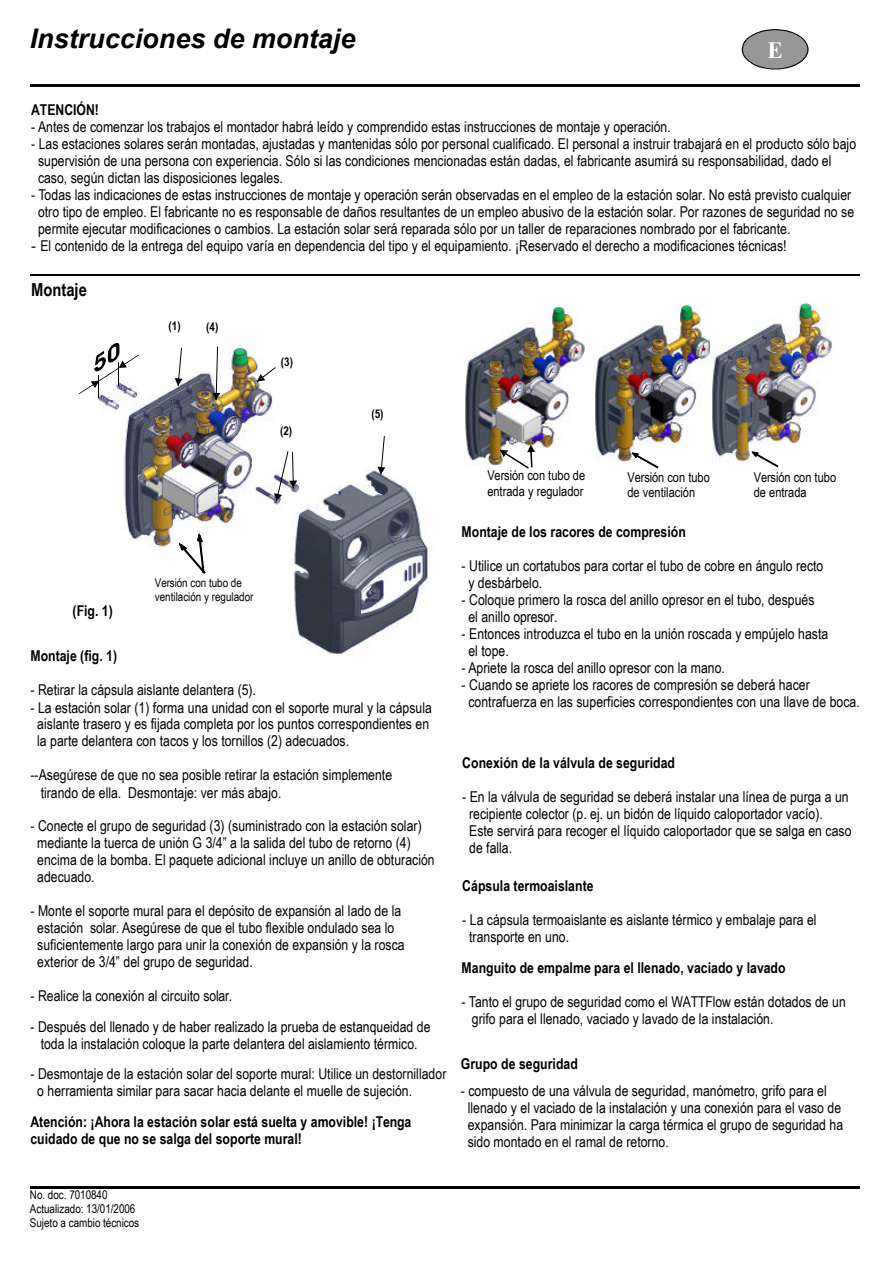
<style>
.page{position:relative;width:893px;height:1263px;background:#fff}
.page>*{position:absolute;margin:0;border:0;box-sizing:border-box;transform-origin:0 0}
.t1{font:italic 700 27px "Arial";color:#000}
.t2{font:700 23.25px "Times New Roman";color:#fff}
.t3{font:700 18px "Arial Narrow";color:#000}
.t4{font:15px/17px "Arial Narrow";color:#000}
.t5{font:700 15px/17.1px "Arial Narrow";color:#000}
.t6{font:13.5px/15.3px "Arial Narrow";color:#000}
.t7{font:12px/13.6px "Arial Narrow";color:#000}
.t8{font:700 12px "Arial Narrow";color:#000}
.s1{font-family:"Arial"}
</style>
<div class="page">
<img style="left:593px;top:305px;width:117px;height:158px">
<img style="left:464px;top:305px;width:121px;height:161px">
<img style="left:98px;top:348px;width:335px;height:307px">
<svg style="left:179px;top:533px;width:26px;height:40px"></svg>
<svg style="left:79px;top:343px;width:60px;height:55px"></svg>
<svg style="left:175px;top:348px;width:8px;height:38px"></svg>
<svg style="left:274px;top:451px;width:23px;height:50px"></svg>
<svg style="left:257px;top:367px;width:18px;height:15px"></svg>
<svg style="left:212px;top:347px;width:8px;height:53px"></svg>
<svg style="left:500px;top:445px;width:35px;height:24px"></svg>
<svg style="left:377px;top:436px;width:8px;height:38px"></svg>
<img style="left:711px;top:303px;width:121px;height:159px">
<svg style="left:751px;top:452px;width:27px;height:15px"></svg>
<svg style="left:632px;top:453px;width:26px;height:15px"></svg>
<hr style="left:30px;top:85px;width:829px;height:2px;background:#000">
<hr style="left:30px;top:1186px;width:829px;height:2px;background:#000">
<svg style="left:741px;top:29px;width:67px;height:40px"></svg>
<hr style="left:30px;top:274px;width:829px;height:2px;background:#000">
<h1 class="t1" style="left:30px;top:24px;width:327px">Instrucciones de montaje</h1>
<h2 class="t2" style="left:767px;top:37px;width:17px">E</h2>
<p class="t5" style="left:31px;top:101px;width:69px">ATENCIÓN!</p>
<p class="t4" style="left:31px;top:118px;width:641px">- Antes de comenzar los trabajos el montador habrá leído y comprendido estas instrucciones de montaje y operación.</p>
<p class="t4" style="left:38px;top:135px;width:819px;text-indent:-7px">- Las estaciones solares serán montadas, ajustadas y mantenidas sólo por personal cualificado. El personal a instruir trabajará en el producto sólo bajo supervisión de una persona con experiencia. Sólo si las condiciones mencionadas están dadas, el fabricante asumirá su responsabilidad, dado el caso, según dictan las disposiciones legales.</p>
<p class="t4" style="left:38px;top:186px;width:817px;text-indent:-7px">- Todas las indicaciones de estas instrucciones de montaje y operación serán observadas en el empleo de la estación solar. No está previsto cualquier otro tipo de empleo. El fabricante no es responsable de daños resultantes de un empleo abusivo de la estación solar. Por razones de seguridad no se permite ejecutar modificaciones o cambios. La estación solar será reparada sólo por un taller de reparaciones nombrado por el fabricante.</p>
<p class="t4" style="left:31px;top:237px;width:757px"><span class="s1">-</span> El contenido de la entrega del equipo varía en dependencia del tipo y el equipamiento. ¡Reservado el derecho a modificaciones técnicas!</p>
<p class="t3" style="left:31px;top:279px;width:57px">Montaje</p>
<p class="t8" style="left:168px;top:319px;width:14px">(1)</p>
<p class="t8" style="left:206px;top:320px;width:14px">(4)</p>
<p class="t8" style="left:281px;top:355px;width:14px">(3)</p>
<p class="t8" style="left:280px;top:424px;width:14px">(2)</p>
<p class="t5" style="left:73px;top:602px;width:42px">(Fig. 1)</p>
<p class="t5" style="left:30px;top:647px;width:88px">Montaje (fig. 1)</p>
<p class="t7" style="left:155px;top:576px;width:100px">Versión con tubo de ventilación y regulador</p>
<p class="t8" style="left:371px;top:407px;width:14px">(5)</p>
<p class="t4" style="left:30px;top:682px;width:227px">- Retirar la cápsula aislante delantera (5).</p>
<p class="t4" style="left:37px;top:699px;width:396px;text-indent:-7px">- La estación solar (1) forma una unidad con el soporte mural y la cápsula aislante trasero y es fijada completa por los puntos correspondientes en la parte delantera con tacos y los tornillos (2) adecuados.</p>
<p class="t4" style="left:41px;top:767px;width:353px;text-indent:-10px">--Asegúrese de que no sea posible retirar la estación simplemente tirando de ella. Desmontaje: ver más abajo.</p>
<p class="t4" style="left:37px;top:818px;width:399px;text-indent:-7px">- Conecte el grupo de seguridad (3) (suministrado con la estación solar) mediante la tuerca de unión G 3/4” a la salida del tubo de retorno (4) encima de la bomba. El paquete adicional incluye un anillo de obturación adecuado.</p>
<p class="t4" style="left:37px;top:903px;width:369px;text-indent:-7px">- Monte el soporte mural para el depósito de expansión al lado de la estación solar. Asegúrese de que el tubo flexible ondulado sea lo suficientemente largo para unir la conexión de expansión y la rosca exterior de 3/4” del grupo de seguridad.</p>
<p class="t4" style="left:30px;top:987px;width:203px">- Realice la conexión al circuito solar.</p>
<p class="t4" style="left:30px;top:1018px;width:401px;text-align:center">- Después del llenado y de haber realizado la prueba de estanqueidad de toda la instalación coloque la parte delantera del aislamiento térmico.</p>
<p class="t4" style="left:37px;top:1066px;width:410px;text-indent:-7px">- Desmontaje de la estación solar del soporte mural: Utilice un destornillador o herramienta similar para sacar hacia delante el muelle de sujeción.</p>
<p class="t5" style="left:30px;top:1113px;width:382px">Atención: ¡Ahora la estación solar está suelta y amovible! ¡Tenga cuidado de que no se salga del soporte mural!</p>
<p class="t6" style="left:487px;top:468px;width:99px">Versión con tubo de entrada y regulador</p>
<p class="t6" style="left:627px;top:469px;width:84px">Versión con tubo de ventilación</p>
<p class="t6" style="left:753px;top:469px;width:84px">Versión con tubo de entrada</p>
<p class="t5" style="left:461px;top:523px;width:226px">Montaje de los racores de compresión</p>
<p class="t4" style="left:468px;top:557px;width:356px;text-indent:-7px">- Utilice un cortatubos para cortar el tubo de cobre en ángulo recto y desbárbelo.</p>
<p class="t4" style="left:468px;top:591px;width:347px;text-indent:-7px">- Coloque primero la rosca del anillo opresor en el tubo, después el anillo opresor.</p>
<p class="t4" style="left:468px;top:625px;width:361px;text-indent:-7px">- Entonces introduzca el tubo en la unión roscada y empújelo hasta el tope.</p>
<p class="t4" style="left:461px;top:659px;width:265px">- Apriete la rosca del anillo opresor con la mano.</p>
<p class="t4" style="left:468px;top:676px;width:393px;text-indent:-7px">- Cuando se apriete los racores de compresión se deberá hacer contrafuerza en las superficies correspondientes con una llave de boca.</p>
<p class="t5" style="left:462px;top:754px;width:214px">Conexión de la válvula de seguridad</p>
<p class="t4" style="left:469px;top:788px;width:384px;text-indent:-7px">- En la válvula de seguridad se deberá instalar una línea de purga a un recipiente colector (p. ej. un bidón de líquido caloportador vacío).<br>Este servirá para recoger el líquido caloportador que se salga en caso de falla.</p>
<p class="t5" style="left:462px;top:877px;width:133px">Cápsula termoaislante</p>
<p class="t4" style="left:469px;top:911px;width:349px;text-indent:-7px">- La cápsula termoaislante es aislante térmico y embalaje para el transporte en uno.</p>
<p class="t5" style="left:461px;top:959px;width:325px">Manguito de empalme para el llenado, vaciado y lavado</p>
<p class="t4" style="left:472px;top:993px;width:375px;text-indent:-10px">- Tanto el grupo de seguridad como el WATTFlow están dotados de un grifo para el llenado, vaciado y lavado de la instalación.</p>
<p class="t5" style="left:461px;top:1055px;width:118px">Grupo de seguridad</p>
<p class="t4" style="left:467px;top:1083px;width:377px;text-indent:-7px">- compuesto de una válvula de seguridad, manómetro, grifo para el llenado y el vaciado de la instalación y una conexión para el vaso de expansión. Para minimizar la carga térmica el grupo de seguridad ha sido montado en el ramal de retorno.</p>
<p class="t7" style="left:30px;top:1188px;width:111px">No. doc. 7010840<br>Actualizado: 13/01/2006<br>Sujeto a cambio técnicos</p>
</div>
